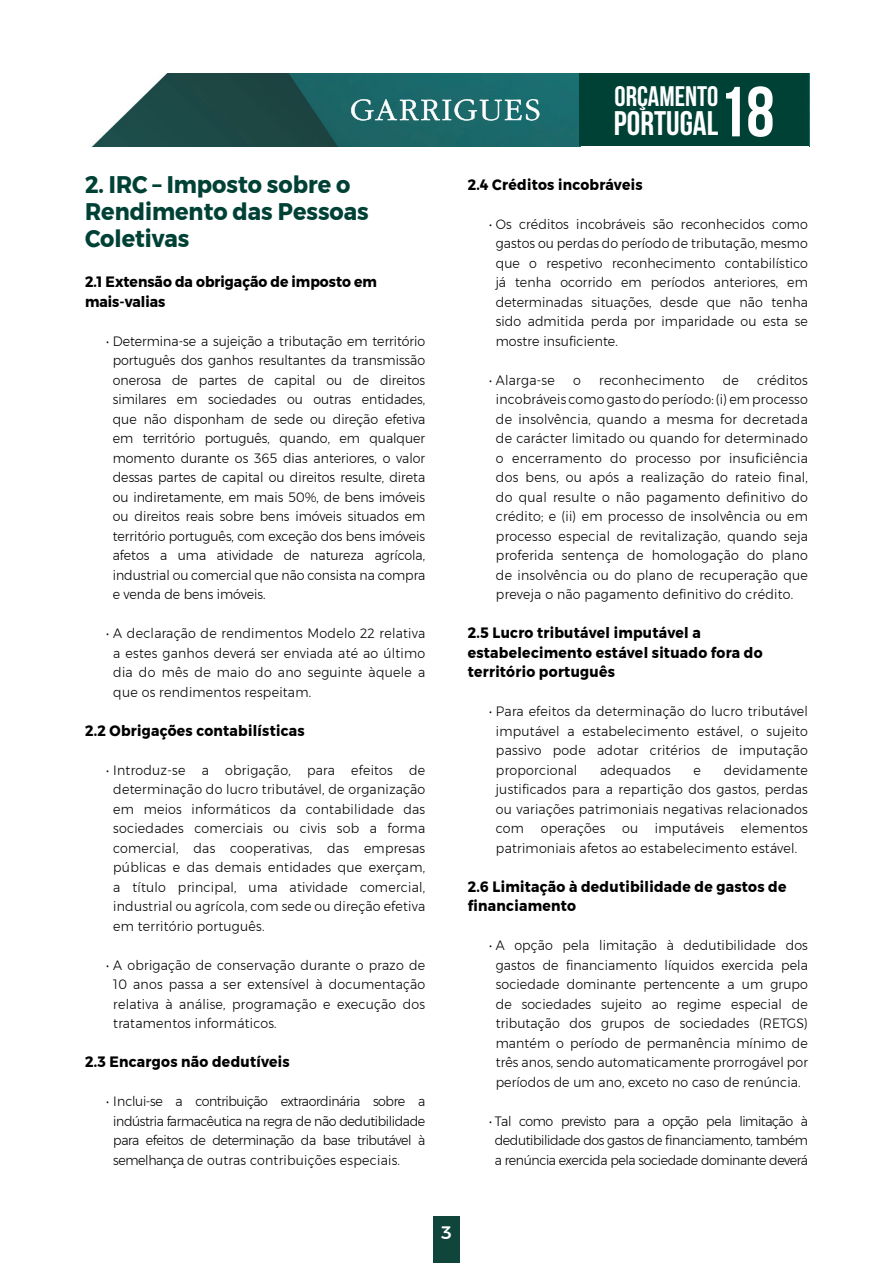
<style>
.page{position:relative;width:893px;height:1263px;background:#fff}
.page>*{position:absolute;margin:0;border:0;box-sizing:border-box;transform-origin:0 0}
.t1{font:700 34.05px "Bebas Neue";color:#fff}
.t2{font:700 28.2px "Bebas Neue";color:#fff}
.t3{font:700 24px/27px "Montserrat";color:#004136;scale:.93 1}
.t4{font:500 18px "Montserrat";color:#fff}
.t5{font:700 15px/19.5px "Montserrat";letter-spacing:.02em;color:#000;scale:.93 1}
.t6{font:700 15px/19.5px "Montserrat";color:#000;scale:.93 1}
.t7{font:300 13.5px/19.5px "Montserrat";letter-spacing:.01em;color:#000;text-align:justify;scale:.93 1}
.t8{font:300 13.5px/19.5px "Montserrat";letter-spacing:-.03em;color:#000;text-align:center;scale:.93 1}
.s1{font-size:70.65px}
</style>
<div class="page">
<div style="left:434px;top:1216px;width:26px;height:47px;background:#10453b"></div>
<img style="left:92px;top:73px;width:487px;height:73px">
<svg style="left:351px;top:99px;width:188px;height:22px;background:#5d9395"></svg>
<div style="left:579px;top:73px;width:230px;height:73px;background:#004136"></div>
<h3 class="t3" style="left:85px;top:171px;width:307px">2. IRC – Imposto sobre o<br>Rendimento das Pessoas<br>Coletivas</h3>
<p class="t6" style="left:85px;top:272px;width:315px">2.1 Extensão da obrigação de imposto em mais-valias</p>
<p class="t7" style="left:113px;top:331px;width:337px;text-indent:-6px">• Determina-se a sujeição a tributação em território português dos ganhos resultantes da transmissão onerosa de partes de capital ou de direitos similares em sociedades ou outras entidades, que não disponham de sede ou direção efetiva em território português, quando, em qualquer momento durante os 365 dias anteriores, o valor dessas partes de capital ou direitos resulte, direta ou indiretamente, em mais 50%, de bens imóveis ou direitos reais sobre bens imóveis situados em território português, com exceção dos bens imóveis afetos a uma atividade de natureza agrícola, industrial ou comercial que não consista na compra e venda de bens imóveis.</p>
<p class="t7" style="left:113px;top:623px;width:337px;text-indent:-7px">• A declaração de rendimentos Modelo 22 relativa a estes ganhos deverá ser enviada até ao último dia do mês de maio do ano seguinte àquele a que os rendimentos respeitam.</p>
<p class="t5" style="left:85px;top:721px;width:238px">2.2 Obrigações contabilísticas</p>
<p class="t7" style="left:113px;top:760px;width:337px;text-indent:-7px">• Introduz-se a obrigação, para efeitos de determinação do lucro tributável, de organização em meios informáticos da contabilidade das sociedades comerciais ou civis sob a forma comercial, das cooperativas, das empresas públicas e das demais entidades que exerçam, a título principal, uma atividade comercial, industrial ou agrícola, com sede ou direção efetiva em território português.</p>
<p class="t7" style="left:113px;top:955px;width:337px;text-indent:-7px">• A obrigação de conservação durante o prazo de 10 anos passa a ser extensível à documentação relativa à análise, programação e execução dos tratamentos informáticos.</p>
<p class="t5" style="left:85px;top:1052px;width:222px">2.3 Encargos não dedutíveis</p>
<p class="t7" style="left:113px;top:1091px;width:337px;text-indent:-7px">• Inclui-se a contribuição extraordinária sobre a indústria farmacêutica na regra de não dedutibilidade para efeitos de determinação da base tributável à semelhança de outras contribuições especiais.</p>
<h2 class="t2" style="left:614px;top:80px;width:105px">ORÇAMENTO</h2>
<h1 class="t1" style="left:614px;top:105px;width:162px">PORTUGAL<span class="s1">18</span></h1>
<p class="t5" style="left:468px;top:175px;width:189px">2.4 Créditos incobráveis</p>
<p class="t7" style="left:496px;top:214px;width:337px;text-indent:-7px">• Os créditos incobráveis são reconhecidos como gastos ou perdas do período de tributação, mesmo que o respetivo reconhecimento contabilístico já tenha ocorrido em períodos anteriores, em determinadas situações, desde que não tenha sido admitida perda por imparidade ou esta se mostre insuficiente.</p>
<p class="t7" style="left:489px;top:370px;width:72px">• Alarga-se</p>
<p class="t7" style="left:573px;top:370px;width:10px">o</p>
<p class="t7" style="left:599px;top:370px;width:115px">reconhecimento</p>
<p class="t7" style="left:723px;top:370px;width:19px">de</p>
<p class="t7" style="left:496px;top:370px;width:337px;text-indent:261px">créditos incobráveis como gasto do período: (i) em processo de insolvência, quando a mesma for decretada de carácter limitado ou quando for determinado o encerramento do processo por insuficiência dos bens, ou após a realização do rateio final, do qual resulte o não pagamento definitivo do crédito; e (ii) em processo de insolvência ou em processo especial de revitalização, quando seja proferida sentença de homologação do plano de insolvência ou do plano de recuperação que preveja o não pagamento definitivo do crédito.</p>
<p class="t5" style="left:468px;top:623px;width:319px">2.5 Lucro tributável imputável a estabelecimento estável situado fora do território português</p>
<p class="t7" style="left:496px;top:701px;width:337px;text-indent:-7px">• Para efeitos da determinação do lucro tributável imputável a estabelecimento estável, o sujeito passivo pode adotar critérios de imputação proporcional</p>
<p class="t7" style="left:496px;top:760px;width:337px;text-indent:228px">devidamente justificados para a repartição dos gastos, perdas ou variações patrimoniais negativas relacionados com operações ou imputáveis elementos patrimoniais afetos ao estabelecimento estável.</p>
<p class="t5" style="left:468px;top:877px;width:344px">2.6 Limitação à dedutibilidade de gastos de financiamento</p>
<p class="t7" style="left:489px;top:935px;width:344px;text-align:center">• A opção pela limitação à dedutibilidade dos gastos de financiamento líquidos exercida pela sociedade dominante pertencente a um grupo de sociedades sujeito ao regime especial de tributação dos grupos de sociedades (RETGS) mantém o período de permanência mínimo de três anos, sendo automaticamente prorrogável por períodos de um ano, exceto no caso de renúncia.</p>
<p class="t8" style="left:489px;top:1111px;width:344px">• Tal como previsto para a opção pela limitação à dedutibilidade dos gastos de financiamento, também a renúncia exercida pela sociedade dominante deverá</p>
<p class="t7" style="left:600px;top:760px;width:78px">adequados</p>
<p class="t7" style="left:694px;top:760px;width:9px">e</p>
<h3 class="t4" style="left:441px;top:1218px;width:12px">3</h3>
</div>
